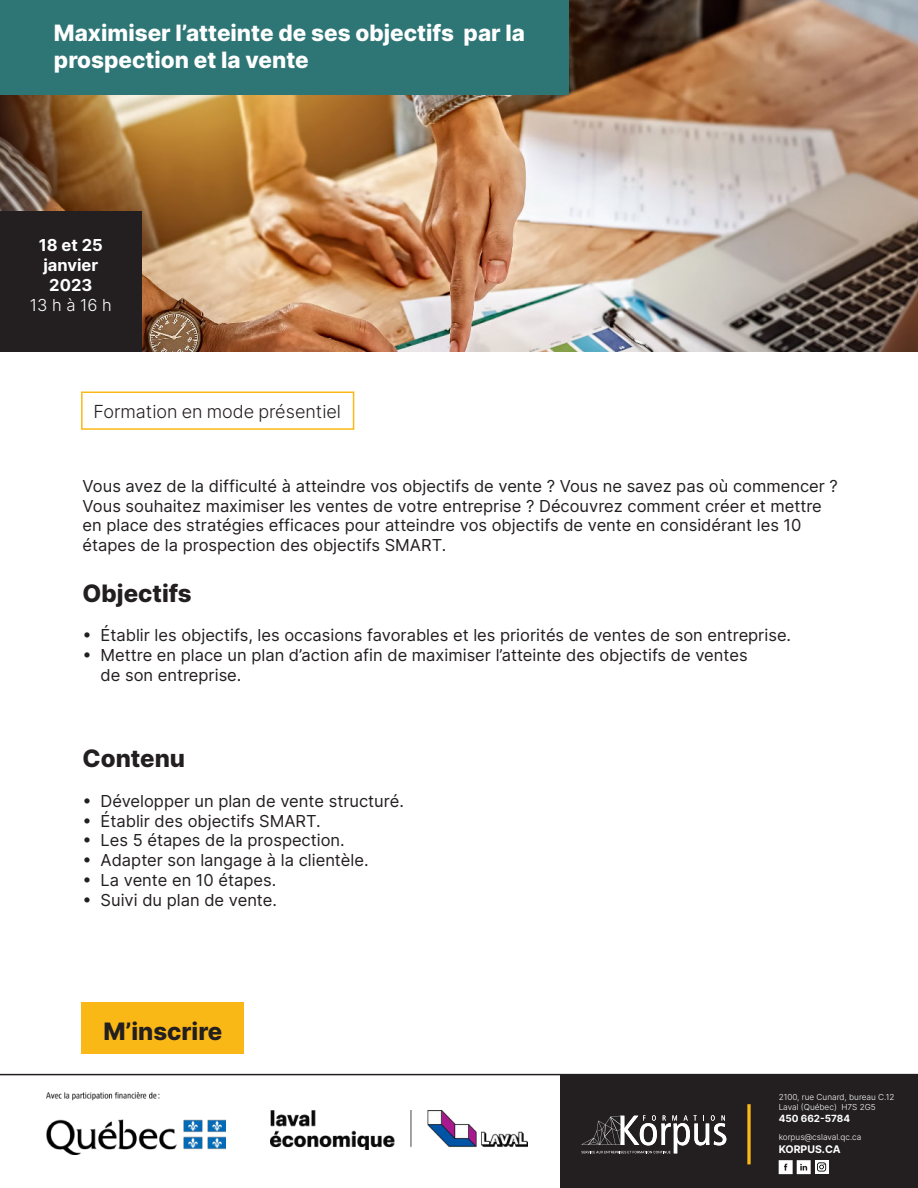
<style>
.page{position:relative;width:918px;height:1188px;background:#fff}
.page>*{position:absolute;margin:0;border:0;box-sizing:border-box;transform-origin:0 0}
.t1{font:800 24px "Inter";color:#231f20}
.t2{font:800 22.5px/27px "Inter";color:#fff}
.t3{font:300 18px "Inter";color:#231f20}
.t4{font:16.5px/19.8px "Inter";color:#231f20}
.t5{font:700 16.5px/19.8px "Inter";color:#fff;text-align:center}
.t6{font:300 16.5px "Inter";color:#fff}
.t7{font:700 10.5px "Inter";color:#fff}
.t8{font:700 9.9px "Inter";color:#fff}
.t9{font:300 8.25px/9.9px "Inter";color:#fff}
</style>
<div class="page">
<img style="left:0;top:0;width:918px;height:352px">
<div style="left:0;top:0;width:568px;height:94px;background:#2e7575"></div>
<div style="left:0;top:212px;width:142px;height:140px;background:#231f20"></div>
<hr style="left:0;top:1074px;width:918px;height:1px;background:#231f20">
<div style="left:81px;top:1002px;width:163px;height:52px;background:#fab817"></div>
<div style="left:81px;top:392px;width:273px;height:38px;border:2px solid #fab817"></div>
<img style="left:46px;top:1092px;width:179px;height:62px">
<img style="left:270px;top:1111px;width:257px;height:39px">
<div style="left:561px;top:1075px;width:357px;height:113px;background:#231f20"></div>
<svg style="left:747px;top:1104px;width:4px;height:60px"></svg>
<svg style="left:779px;top:1160px;width:32px;height:14px"></svg>
<div style="left:815px;top:1160px;width:14px;height:14px;background:#fff"></div>
<svg style="left:817px;top:1162px;width:9px;height:10px"></svg>
<svg style="left:581px;top:1115px;width:145px;height:38px"></svg>
<h2 class="t2" style="left:54px;top:19px;width:473px">Maximiser l’atteinte de ses objectifs par la prospection et la vente</h2>
<p class="t5" style="left:39px;top:236px;width:65px">18 et 25 janvier<br>2023</p>
<p class="t6" style="left:30px;top:295px;width:84px">13 h à 16 h</p>
<p class="t3" style="left:94px;top:401px;width:249px">Formation en mode présentiel</p>
<p class="t4" style="left:83px;top:476px;width:757px">Vous avez de la difficulté à atteindre vos objectifs de vente ? Vous ne savez pas où commencer ?<br>Vous souhaitez maximiser les ventes de votre entreprise ? Découvrez comment créer et mettre en place des stratégies efficaces pour atteindre vos objectifs de vente en considérant les 10 étapes de la prospection des objectifs SMART.</p>
<h1 class="t1" style="left:83px;top:579px;width:111px">Objectifs</h1>
<p class="t4" style="left:83px;top:625px;width:710px">• Établir les objectifs, les occasions favorables et les priorités de ventes de son entreprise.</p>
<p class="t4" style="left:101px;top:645px;width:649px;text-indent:-18px">• Mettre en place un plan d’action afin de maximiser l’atteinte des objectifs de ventes de son entreprise.</p>
<h1 class="t1" style="left:83px;top:744px;width:104px">Contenu</h1>
<p class="t4" style="left:83px;top:790px;width:323px">• Développer un plan de vente structuré.</p>
<p class="t4" style="left:83px;top:810px;width:240px">• Établir des objectifs SMART.</p>
<p class="t4" style="left:83px;top:830px;width:264px">• Les 5 étapes de la prospection.</p>
<p class="t4" style="left:83px;top:850px;width:288px">• Adapter son langage à la clientèle.</p>
<p class="t4" style="left:83px;top:870px;width:195px">• La vente en 10 étapes.</p>
<p class="t4" style="left:83px;top:889px;width:196px">• Suivi du plan de vente.</p>
<h1 class="t1" style="left:103px;top:1017px;width:120px">M’inscrire</h1>
<p class="t9" style="left:779px;top:1092px;width:117px">2100, rue Cunard, bureau C.12<br>Laval (Québec) H7S 2G5</p>
<p class="t8" style="left:779px;top:1111px;width:73px">450 662-5784</p>
<p class="t9" style="left:779px;top:1132px;width:84px">korpus@cslaval.qc.ca</p>
<p class="t7" style="left:779px;top:1143px;width:63px">KORPUS.CA</p>
</div>
